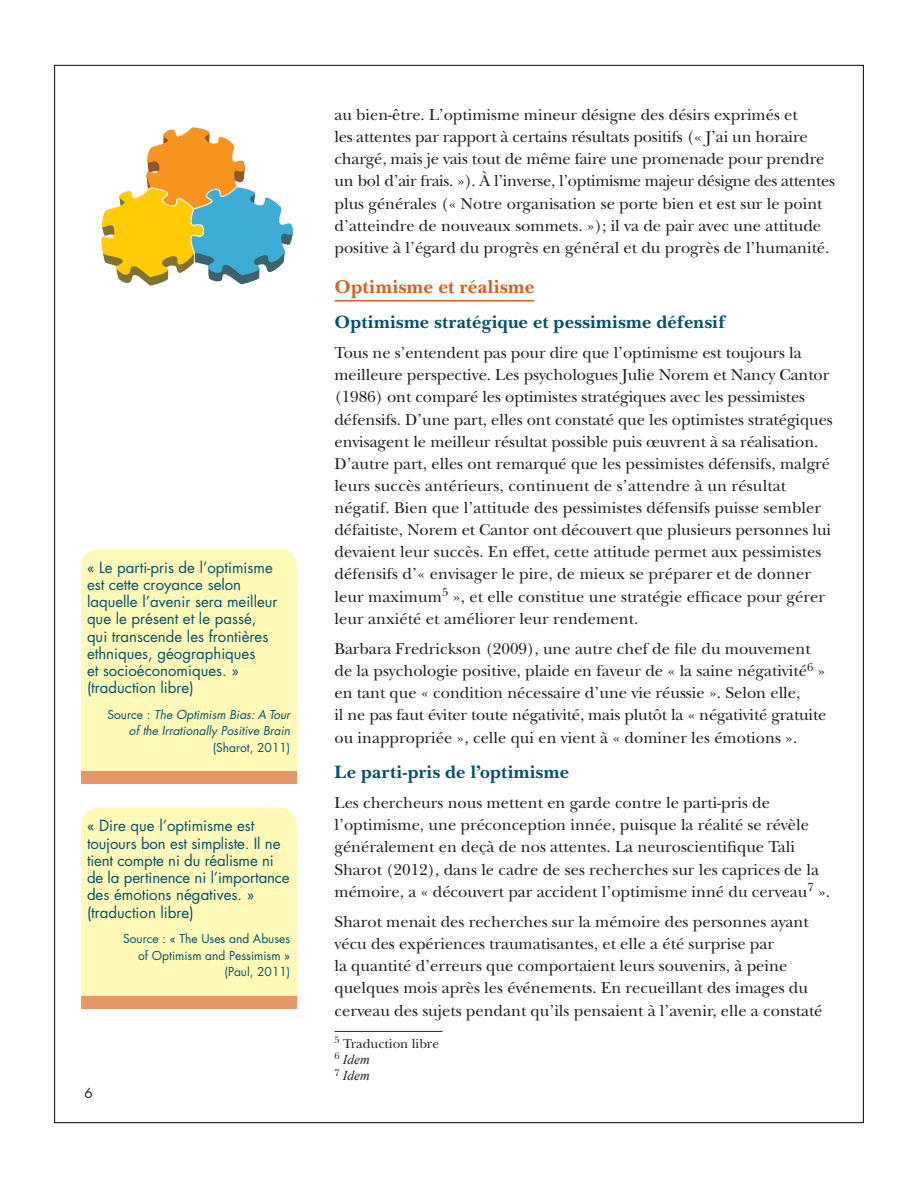
<style>
.page{position:relative;width:918px;height:1188px;background:#fff}
.page>*{position:absolute;margin:0;border:0;box-sizing:border-box;transform-origin:0 0}
.t1{font:700 19.5px "New Baskerville";letter-spacing:.025em;color:#db5c1c}
.t2{font:700 18.75px "New Baskerville";letter-spacing:.02em;color:#00516c}
.t3{font:16.5px/22.2px "New Baskerville";color:#231f20}
.t4{font:15px/17.2px "Futura";color:#00516c}
.t5{font:13.5px "New Baskerville";color:#231f20}
.t6{font:italic 13.5px/16.2px "Times New Roman";color:#231f20}
.t7{font:13.5px "Futura";color:#231f20}
.t8{font:12px/16.5px "Futura";color:#00516c;text-align:right}
.t9{font:italic 12px/16.5px "Futura";color:#00516c;text-align:right}
.s1{font-style:normal}
</style>
<div class="page">
<hr style="left:334px;top:300px;width:200px;height:2px;background:#db5c1c">
<hr style="left:334px;top:1031px;width:108px;height:1px;background:#231f20">
<div style="left:81px;top:549px;width:216px;height:222px;background:#fff9b8"></div>
<div style="left:81px;top:771px;width:216px;height:12px;background:#ea9767"></div>
<div style="left:81px;top:808px;width:216px;height:189px;background:#fff9b8"></div>
<div style="left:81px;top:997px;width:216px;height:12px;background:#ea9767"></div>
<svg style="left:101px;top:127px;width:192px;height:159px"></svg>
<p class="t4" style="left:87px;top:558px;width:192px">« Le parti-pris de l’optimisme est cette croyance selon laquelle l’avenir sera meilleur que le présent et le passé, qui transcende les frontières ethniques, géographiques<br>et socioéconomiques. » (traduction libre)</p>
<p class="t9" style="left:108px;top:706px;width:184px"><span class="s1">Source :</span> The Optimism Bias: A Tour of the Irrationally Positive Brain</p>
<p class="t8" style="left:213px;top:739px;width:79px">(Sharot, 2011)</p>
<p class="t4" style="left:87px;top:817px;width:204px">« Dire que l’optimisme est toujours bon est simpliste. Il ne tient compte ni du réalisme ni de la pertinence ni l’importance des émotions négatives. » (traduction libre)</p>
<p class="t8" style="left:123px;top:930px;width:169px">Source : « The Uses and Abuses of Optimism and Pessimism » (Paul, 2011)</p>
<p class="t7" style="left:84px;top:1084px;width:10px">6</p>
<p class="t3" style="left:334px;top:104px;width:502px">au bien-être. L’optimisme mineur désigne des désirs exprimés et<br>les attentes par rapport à certains résultats positifs (« J’ai un horaire chargé, mais je vais tout de même faire une promenade pour prendre un bol d’air frais. »). À l’inverse, l’optimisme majeur désigne des attentes plus générales (« Notre organisation se porte bien et est sur le point d’atteindre de nouveaux sommets. »); il va de pair avec une attitude positive à l’égard du progrès en général et du progrès de l’humanité.</p>
<p class="t1" style="left:334px;top:275px;width:201px">Optimisme et réalisme</p>
<p class="t2" style="left:334px;top:311px;width:393px">Optimisme stratégique et pessimisme défensif</p>
<p class="t3" style="left:334px;top:342px;width:500px">Tous ne s’entendent pas pour dire que l’optimisme est toujours la meilleure perspective. Les psychologues Julie Norem et Nancy Cantor (1986) ont comparé les optimistes stratégiques avec les pessimistes défensifs. D’une part, elles ont constaté que les optimistes stratégiques envisagent le meilleur résultat possible puis œuvrent à sa réalisation.<br>D’autre part, elles ont remarqué que les pessimistes défensifs, malgré leurs succès antérieurs, continuent de s’attendre à un résultat négatif. Bien que l’attitude des pessimistes défensifs puisse sembler défaitiste, Norem et Cantor ont découvert que plusieurs personnes lui devaient leur succès. En effet, cette attitude permet aux pessimistes défensifs d’« envisager le pire, de mieux se préparer et de donner leur maximum<sup>5</sup> », et elle constitue une stratégie efficace pour gérer leur anxiété et améliorer leur rendement.</p>
<p class="t3" style="left:335px;top:638px;width:493px">Barbara Fredrickson (2009), une autre chef de file du mouvement de la psychologie positive, plaide en faveur de « la saine négativité<sup>6</sup> » en tant que « condition nécessaire d’une vie réussie ». Selon elle,<br>il ne pas faut éviter toute négativité, mais plutôt la « négativité gratuite ou inappropriée », celle qui en vient à « dominer les émotions ».</p>
<p class="t2" style="left:334px;top:761px;width:236px">Le parti-pris de l’optimisme</p>
<p class="t3" style="left:334px;top:792px;width:497px">Les chercheurs nous mettent en garde contre le parti-pris de l’optimisme, une préconception innée, puisque la réalité se révèle généralement en deçà de nos attentes. La neuroscientifique Tali Sharot (2012), dans le cadre de ses recherches sur les caprices de la mémoire, a « découvert par accident l’optimisme inné du cerveau<sup>7</sup> ».</p>
<p class="t3" style="left:335px;top:911px;width:490px">Sharot menait des recherches sur la mémoire des personnes ayant vécu des expériences traumatisantes, et elle a été surprise par<br>la quantité d’erreurs que comportaient leurs souvenirs, à peine quelques mois après les événements. En recueillant des images du cerveau des sujets pendant qu’ils pensaient à l’avenir, elle a constaté</p>
<p class="t5" style="left:334px;top:1035px;width:106px"><sup>5</sup> Traduction libre</p>
<p class="t6" style="left:334px;top:1051px;width:37px"><sup>6</sup> Idem<br><sup>7</sup> Idem</p>
</div>
